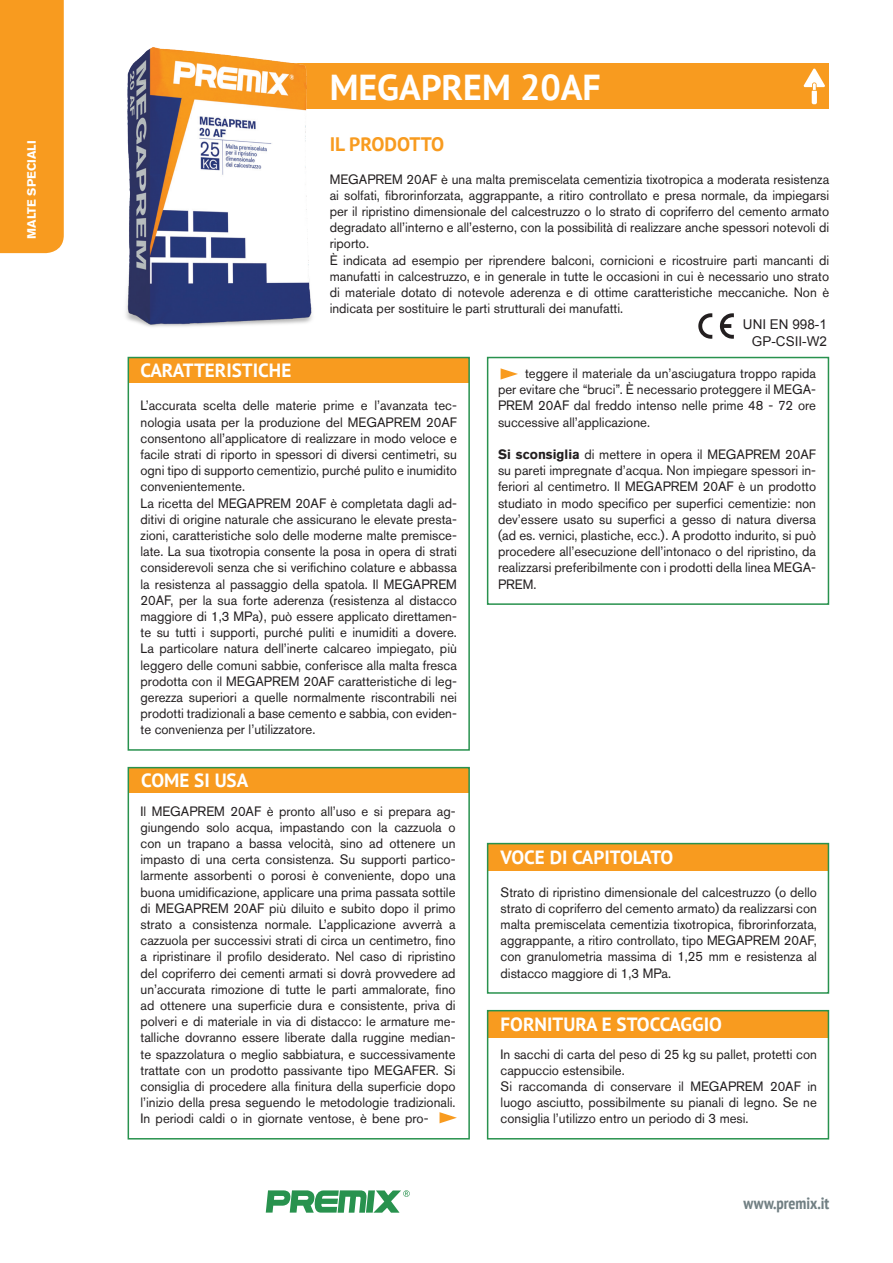
<style>
.page{position:relative;width:893px;height:1263px;background:#fff}
.page>*{position:absolute;margin:0;border:0;box-sizing:border-box;transform-origin:0 0}
.t1{font:700 36px "PT Sans";color:#fff}
.t2{font:700 19.5px "PT Sans";color:#f89b1f}
.t3{font:700 19.05px "PT Sans";color:#fff}
.t4{font:700 condensed 16.5px "PT Sans";color:#717f83}
.Premix{font:13.5px/16.2px "Akzidenz Grotesk BQ";color:#231f20;text-align:justify}
.t5{font:13.5px "Arial";color:#231f20}
.t6{font:700 12px "Akzidenz Grotesk BQ";color:#fff}
.s1{font-weight:700}
</style>
<div class="page">
<div style="left:0;top:0;width:64px;height:253px;background:#f89b1f"></div>
<svg style="left:266px;top:1190px;width:144px;height:23px"></svg>
<div style="left:273px;top:64px;width:556px;height:45px;background:#f89b1f"></div>
<svg style="left:803px;top:68px;width:22px;height:36px"></svg>
<div style="left:128px;top:357px;width:341px;height:26px;background:#f89b1f"></div>
<div style="left:128px;top:357px;width:342px;height:394px;border:2px solid #28924e"></div>
<svg style="left:720px;top:313px;width:14px;height:26px"></svg>
<svg style="left:698px;top:313px;width:14px;height:26px"></svg>
<div style="left:488px;top:844px;width:340px;height:26px;background:#f89b1f"></div>
<div style="left:487px;top:843px;width:342px;height:151px;border:2px solid #28924e"></div>
<div style="left:488px;top:1011px;width:340px;height:26px;background:#f89b1f"></div>
<div style="left:487px;top:1010px;width:342px;height:129px;border:2px solid #28924e"></div>
<img style="left:125px;top:47px;width:213px;height:280px">
<div style="left:128px;top:767px;width:341px;height:26px;background:#f89b1f"></div>
<div style="left:128px;top:767px;width:342px;height:372px;border:2px solid #28924e"></div>
<div style="left:487px;top:357px;width:342px;height:248px;border:2px solid #28924e"></div>
<svg style="left:501px;top:368px;width:17px;height:11px"></svg>
<svg style="left:440px;top:1112px;width:17px;height:11px"></svg>
<p class="t1" style="left:330px;top:63px;width:273px">MEGAPREM 20AF</p>
<p class="t6" style="left:25px;top:239px;width:100px;rotate:-90deg">MALTE SPECIALI</p>
<p class="t2" style="left:330px;top:131px;width:116px">IL PRODOTTO</p>
<p class="Premix" style="left:330px;top:171px;width:501px">MEGAPREM 20AF è una malta premiscelata cementizia tixotropica a moderata resistenza ai solfati, fibrorinforzata, aggrappante, a ritiro controllato e presa normale, da impiegarsi per il ripristino dimensionale del calcestruzzo o lo strato di copriferro del cemento armato degradato all’interno e all’esterno, con la possibilità di realizzare anche spessori notevoli di riporto.</p>
<p class="Premix" style="left:330px;top:252px;width:501px">È indicata ad esempio per riprendere balconi, cornicioni e ricostruire parti mancanti di manufatti in calcestruzzo, e in generale in tutte le occasioni in cui è necessario uno strato di materiale dotato di notevole aderenza e di ottime caratteristiche meccaniche. Non è indicata per sostituire le parti strutturali dei manufatti.</p>
<p class="t3" style="left:141px;top:357px;width:152px">CARATTERISTICHE</p>
<p class="Premix" style="left:141px;top:398px;width:318px">L’accurata scelta delle materie prime e l’avanzata tec&shy;nologia usata per la produzione del MEGAPREM 20AF consentono all’applicatore di realizzare in modo veloce e facile strati di riporto in spessori di diversi centimetri, su ogni tipo di supporto cementizio, purché pulito e inumidito convenientemente.</p>
<p class="Premix" style="left:141px;top:495px;width:318px">La ricetta del MEGAPREM 20AF è completata dagli ad&shy;ditivi di origine naturale che assicurano le elevate presta&shy;zioni, caratteristiche solo delle moderne malte premisce&shy;late. La sua tixotropia consente la posa in opera di strati considerevoli senza che si verifichino colature e abbassa la resistenza al passaggio della spatola. Il MEGAPREM 20AF, per la sua forte aderenza (resistenza al distacco maggiore di 1,3 MPa), può essere applicato direttamen&shy;te su tutti i supporti, purché puliti e inumiditi a dovere.<br>La particolare natura dell’inerte calcareo impiegato, più leggero delle comuni sabbie, conferisce alla malta fresca prodotta con il MEGAPREM 20AF caratteristiche di leg&shy;gerezza superiori a quelle normalmente riscontrabili nei prodotti tradizionali a base cemento e sabbia, con eviden&shy;te convenienza per l’utilizzatore.</p>
<p class="t3" style="left:141px;top:767px;width:109px">COME SI USA</p>
<p class="Premix" style="left:141px;top:803px;width:317px">Il MEGAPREM 20AF è pronto all’uso e si prepara ag&shy;giungendo solo acqua, impastando con la cazzuola o con un trapano a bassa velocità, sino ad ottenere un impasto di una certa consistenza. Su supporti partico&shy;larmente assorbenti o porosi è conveniente, dopo una buona umidificazione, applicare una prima passata sottile di MEGAPREM 20AF più diluito e subito dopo il primo strato a consistenza normale. L’applicazione avverrà a cazzuola per successivi strati di circa un centimetro, fino a ripristinare il profilo desiderato. Nel caso di ripristino del copriferro dei cementi armati si dovrà provvedere ad un’accurata rimozione di tutte le parti ammalorate, fino ad ottenere una superficie dura e consistente, priva di polveri e di materiale in via di distacco: le armature me&shy;talliche dovranno essere liberate dalla ruggine median&shy;te spazzolatura o meglio sabbiatura, e successivamente trattate con un prodotto passivante tipo MEGAFER. Si consiglia di procedere alla finitura della superficie dopo l’inizio della presa seguendo le metodologie tradizionali.<br>In periodi caldi o in giornate ventose, è bene pro-</p>
<p class="t5" style="left:743px;top:316px;width:86px">UNI EN 998-1</p>
<p class="t5" style="left:752px;top:332px;width:77px">GP-CSII-W2</p>
<p class="Premix" style="left:498px;top:365px;width:320px;text-indent:27px">teggere il materiale da un’asciugatura troppo rapida per evitare che “bruci”. È necessario proteggere il MEGA-PREM 20AF dal freddo intenso nelle prime 48 - 72 ore successive all’applicazione.</p>
<p class="Premix" style="left:498px;top:446px;width:320px"><span class="s1">Si sconsiglia</span> di mettere in opera il MEGAPREM 20AF su pareti impregnate d’acqua. Non impiegare spessori in&shy;feriori al centimetro. Il MEGAPREM 20AF è un prodotto studiato in modo specifico per superfici cementizie: non dev’essere usato su superfici a gesso di natura diversa (ad es. vernici, plastiche, ecc.). A prodotto indurito, si può procedere all’esecuzione dell’intonaco o del ripristino, da realizzarsi preferibilmente con i prodotti della linea MEGA-PREM.</p>
<p class="t3" style="left:501px;top:844px;width:174px">VOCE DI CAPITOLATO</p>
<p class="Premix" style="left:501px;top:884px;width:318px">Strato di ripristino dimensionale del calcestruzzo (o dello strato di copriferro del cemento armato) da realizzarsi con malta premiscelata cementizia tixotropica, fibrorinforzata, aggrappante, a ritiro controllato, tipo MEGAPREM 20AF, con granulometria massima di 1,25 mm e resistenza al distacco maggiore di 1,3 MPa.</p>
<p class="t3" style="left:501px;top:1011px;width:223px">FORNITURA E STOCCAGGIO</p>
<p class="Premix" style="left:501px;top:1046px;width:318px">In sacchi di carta del peso di 25 kg su pallet, protetti con cappuccio estensibile.</p>
<p class="Premix" style="left:501px;top:1078px;width:318px">Si raccomanda di conservare il MEGAPREM 20AF in luogo asciutto, possibilmente su pianali di legno. Se ne consiglia l’utilizzo entro un periodo di 3 mesi.</p>
<p class="t4" style="left:744px;top:1192px;width:87px">www.premix.it</p>
</div>
